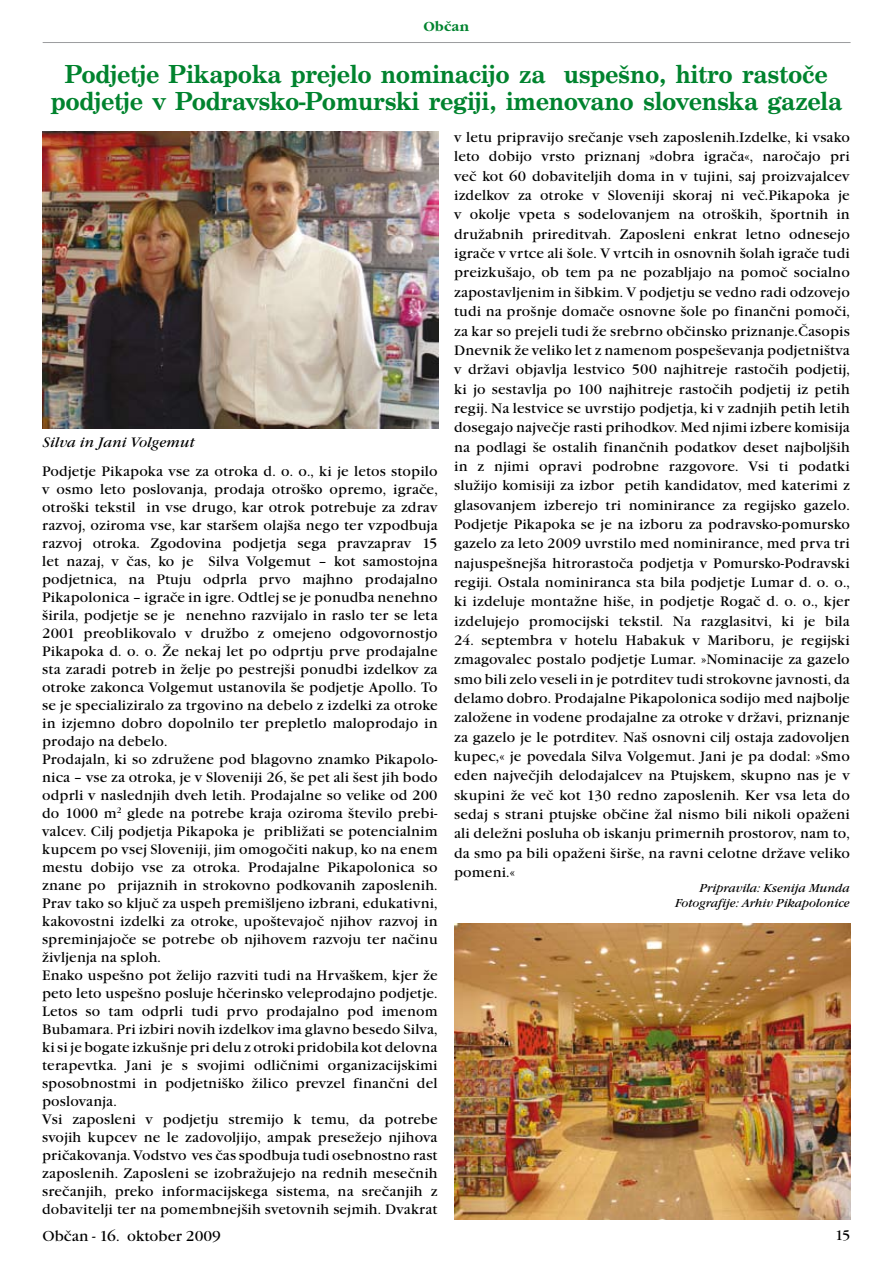
<style>
.page{position:relative;width:893px;height:1263px;background:#fff}
.page>*{position:absolute;margin:0;border:0;box-sizing:border-box;transform-origin:0 0}
.t1{font:700 27px/27px "Century Sch TEE";letter-spacing:-.01em;color:#00832e;text-align:center}
.t2{font:15px "Garamond Itc TEE";color:#000}
.t3{font:14.25px/18px "Garamond Itc TEE";letter-spacing:.01em;color:#000;text-align:justify}
.t4{font:italic 14.25px "Garamond Itc TEE";letter-spacing:.01em;color:#000}
.t5{font:700 13.5px "Garamond Itc TEE";letter-spacing:.01em;color:#00832e}
.t6{font:italic 12px/14.9px "Garamond Itc TEE";color:#000;text-align:right}
</style>
<div class="page">
<hr style="left:43px;top:42px;width:808px;height:1px;background:#9c9d9f">
<img style="left:455px;top:923px;width:395px;height:297px">
<img style="left:43px;top:131px;width:395px;height:297px">
<p class="t5" style="left:423px;top:19px;width:47px">Občan</p>
<h1 class="t1" style="left:51px;top:61px;width:793px">Podjetje Pikapoka prejelo nominacijo za uspešno, hitro rastoče podjetje v Podravsko-Pomurski regiji, imenovano slovenska gazela</h1>
<p class="t3" style="left:454px;top:128px;width:397px;line-height:19.4px">v letu pripravijo srečanje vseh zaposlenih.Izdelke, ki vsako leto dobijo vrsto priznanj »dobra igrača«, naročajo pri več kot 60 dobaviteljih doma in v tujini, saj proizvajalcev izdelkov za otroke v Sloveniji skoraj ni več.Pikapoka je v okolje vpeta s sodelovanjem na otroških, športnih in družabnih prireditvah. Zaposleni enkrat letno odnesejo igrače v vrtce ali šole. V vrtcih in osnovnih šolah igrače tudi preizkušajo, ob tem pa ne pozabljajo na pomoč socialno zapostavljenim in šibkim. V podjetju se vedno radi odzovejo tudi na prošnje domače osnovne šole po finančni pomoči, za kar so prejeli tudi že srebrno občinsko priznanje.Časopis Dnevnik že veliko let z namenom pospeševanja podjetništva v državi objavlja lestvico 500 najhitreje rastočih podjetij, ki jo sestavlja po 100 najhitreje rastočih podjetij iz petih regij. Na lestvice se uvrstijo podjetja, ki v zadnjih petih letih dosegajo največje rasti prihodkov. Med njimi izbere komisija na podlagi še ostalih finančnih podatkov deset najboljših in z njimi opravi podrobne razgovore. Vsi ti podatki služijo komisiji za izbor petih kandidatov, med katerimi z glasovanjem izberejo tri nominirance za regijsko gazelo.<br>Podjetje Pikapoka se je na izboru za podravsko-pomursko gazelo za leto 2009 uvrstilo med nominirance, med prva tri najuspešnejša hitrorastoča podjetja v Pomursko-Podravski regiji. Ostala nominiranca sta bila podjetje Lumar d. o. o., ki izdeluje montažne hiše, in podjetje Rogač d. o. o., kjer izdelujejo promocijski tekstil. Na razglasitvi, ki je bila</p>
<p class="t3" style="left:454px;top:631px;width:397px;line-height:19.4px">24. septembra v hotelu Habakuk v Mariboru, je regijski zmagovalec postalo podjetje Lumar. »Nominacije za gazelo smo bili zelo veseli in je potrditev tudi strokovne javnosti, da delamo dobro. Prodajalne Pikapolonica sodijo med najbolje založene in vodene prodajalne za otroke v državi, priznanje za gazelo je le potrditev. Naš osnovni cilj ostaja zadovoljen kupec,« je povedala Silva Volgemut. Jani je pa dodal: »Smo eden največjih delodajalcev na Ptujskem, skupno nas je v skupini že več kot 130 redno zaposlenih. Ker vsa leta do sedaj s strani ptujske občine žal nismo bili nikoli opaženi ali deležni posluha ob iskanju primernih prostorov, nam to, da smo pa bili opaženi širše, na ravni celotne države veliko pomeni.«</p>
<p class="t6" style="left:675px;top:880px;width:176px">Pripravila: Ksenija Munda<br>Fotografije: Arhiv Pikapolonice</p>
<p class="t4" style="left:43px;top:434px;width:153px">Silva in Jani Volgemut</p>
<p class="t3" style="left:42px;top:462px;width:397px;text-align:left">Podjetje Pikapoka vse za otroka d. o. o., ki je letos stopilo v osmo leto poslovanja, prodaja otroško opremo, igrače, otroški tekstil in vse drugo, kar otrok potrebuje za zdrav razvoj, oziroma vse, kar staršem olajša nego ter vzpodbuja razvoj otroka. Zgodovina podjetja sega pravzaprav 15 let nazaj, v čas, ko je Silva Volgemut – kot samostojna podjetnica, na Ptuju odprla prvo majhno prodajalno Pikapolonica – igrače in igre. Odtlej se je ponudba nenehno širila, podjetje se je nenehno razvijalo in raslo ter se leta 2001 preoblikovalo v družbo z omejeno odgovornostjo Pikapoka d. o. o. Že nekaj let po odprtju prve prodajalne sta zaradi potreb in želje po pestrejši ponudbi izdelkov za otroke zakonca Volgemut ustanovila še podjetje Apollo. To se je specializiralo za trgovino na debelo z izdelki za otroke in izjemno dobro dopolnilo ter prepletlo maloprodajo in prodajo na debelo.<br>Prodajaln, ki so združene pod blagovno znamko Pikapolo&shy;nica – vse za otroka, je v Sloveniji 26, še pet ali šest jih bodo odprli v naslednjih dveh letih. Prodajalne so velike od 200 do 1000 m<sup>2</sup> glede na potrebe kraja oziroma število prebi&shy;valcev. Cilj podjetja Pikapoka je približati se potencialnim kupcem po vsej Sloveniji, jim omogočiti nakup, ko na enem mestu dobijo vse za otroka. Prodajalne Pikapolonica so znane po prijaznih in strokovno podkovanih zaposlenih.<br>Prav tako so ključ za uspeh premišljeno izbrani, edukativni, kakovostni izdelki za otroke, upoštevajoč njihov razvoj in spreminjajoče se potrebe ob njihovem razvoju ter načinu življenja na sploh.<br>Enako uspešno pot želijo razviti tudi na Hrvaškem, kjer že peto leto uspešno posluje hčerinsko veleprodajno podjetje.<br>Letos so tam odprli tudi prvo prodajalno pod imenom Bubamara. Pri izbiri novih izdelkov ima glavno besedo Silva, ki si je bogate izkušnje pri delu z otroki pridobila kot delovna terapevtka. Jani je s svojimi odličnimi organizacijskimi sposobnostmi in podjetniško žilico prevzel finančni del poslovanja.<br>Vsi zaposleni v podjetju stremijo k temu, da potrebe svojih kupcev ne le zadovoljijo, ampak presežejo njihova pričakovanja. Vodstvo ves čas spodbuja tudi osebnostno rast zaposlenih. Zaposleni se izobražujejo na rednih mesečnih srečanjih, preko informacijskega sistema, na srečanjih z dobavitelji ter na pomembnejših svetovnih sejmih. Dvakrat</p>
<p class="t2" style="left:43px;top:1227px;width:180px">Občan - 16. oktober 2009</p>
<p class="t3" style="left:835px;top:1226px;width:17px">15</p>
</div>
